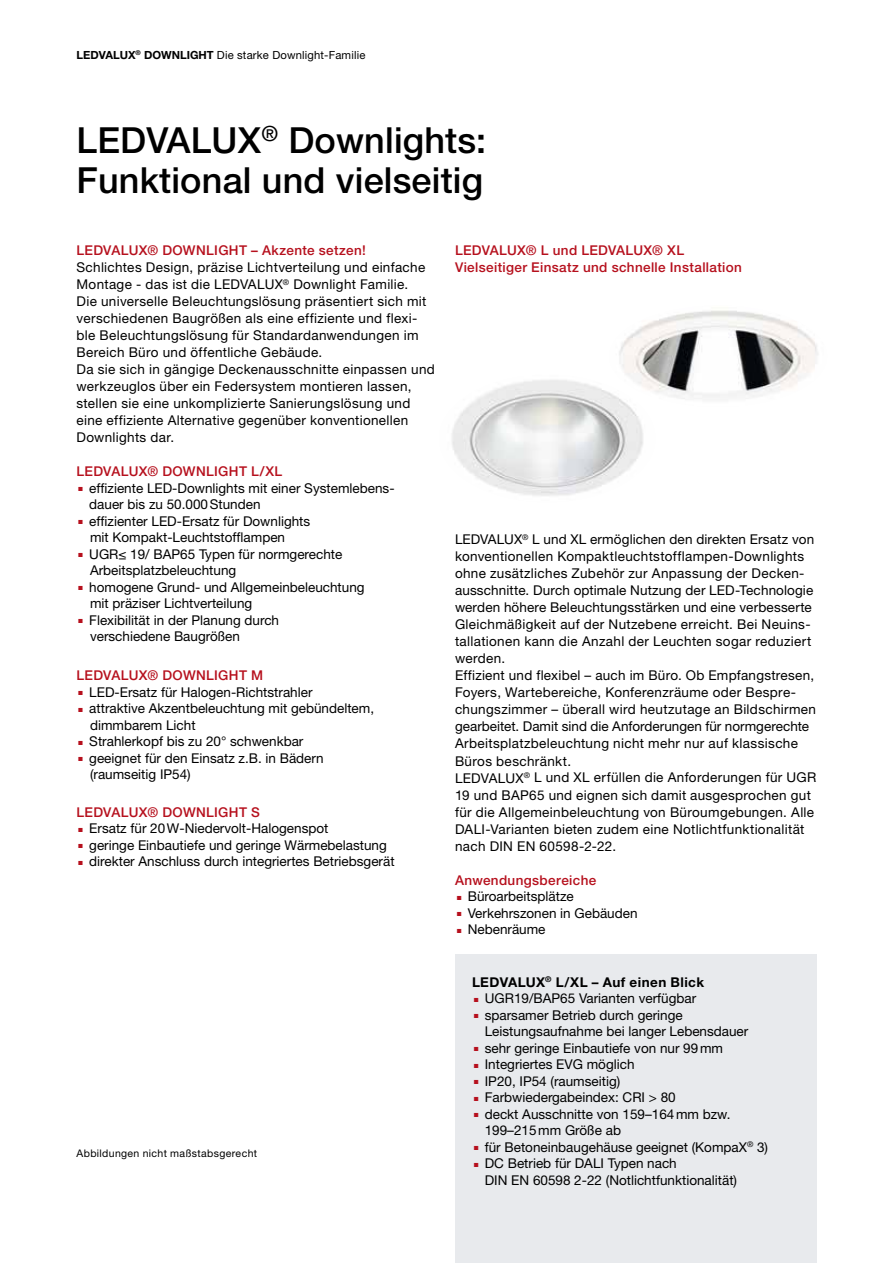
<style>
.page{position:relative;width:893px;height:1263px;background:#fff}
.page>*{position:absolute;margin:0;border:0;box-sizing:border-box;transform-origin:0 0}
.t1{font:500 36px/39.6px "Helvetica Neue LT Pro";letter-spacing:.005em;color:#000}
.t2{font:500 30px "Helvetica Neue LT Pro";color:#b6101d}
.t3{font:13.5px/17px "Helvetica Neue LT Pro";letter-spacing:.01em;color:#000}
.t4{font:500 13.5px/17px "Helvetica Neue LT Pro";letter-spacing:.025em;color:#b6101d}
.t5{font:700 13.5px "Helvetica Neue LT Pro";letter-spacing:.03em;color:#000}
.t6{font:11.25px "Helvetica Neue LT Pro";letter-spacing:.015em;color:#000}
.t7{font:10.5px "Helvetica Neue LT Pro";letter-spacing:.035em;color:#000}
.s1{font-weight:700}
</style>
<div class="page">
<div style="left:455px;top:955px;width:361px;height:308px;background:#e8eaed"></div>
<img style="left:619px;top:310px;width:199px;height:89px">
<img style="left:452px;top:374px;width:203px;height:122px">
<p class="t6" style="left:77px;top:48px;width:290px"><span class="s1">LEDVALUX</span><sup>®</sup> <span class="s1">DOWNLIGHT</span> Die starke Downlight-Familie</p>
<h1 class="t1" style="left:77px;top:120px;width:411px">LEDVALUX<sup>®</sup> Downlights:<br>Funktional und vielseitig</h1>
<p class="t4" style="left:77px;top:242px;width:291px">LEDVALUX® DOWNLIGHT – Akzente setzen!</p>
<p class="t3" style="left:77px;top:259px;width:360px">Schlichtes Design, präzise Lichtverteilung und einfache Montage - das ist die LEDVALUX<sup>®</sup> Downlight Familie.<br>Die universelle Beleuchtungslösung präsentiert sich mit verschiedenen Baugrößen als eine effiziente und flexi&shy;ble Beleuchtungslösung für Standardanwendungen im Bereich Büro und öffentliche Gebäude.<br>Da sie sich in gängige Deckenausschnitte einpassen und werkzeuglos über ein Federsystem montieren lassen, stellen sie eine unkomplizierte Sanierungslösung und eine effiziente Alternative gegenüber konventionellen Downlights dar.</p>
<p class="t4" style="left:77px;top:463px;width:207px">LEDVALUX® DOWNLIGHT L/XL</p>
<h2 class="t2" style="left:77px;top:463px;width:10px">.</h2>
<p class="t3" style="left:89px;top:480px;width:307px;line-height:16.5px">effiziente LED-Downlights mit einer Systemlebens&shy;dauer bis zu 50.000Stunden</p>
<h2 class="t2" style="left:77px;top:496px;width:10px">.</h2>
<p class="t3" style="left:89px;top:513px;width:222px;line-height:16.5px">effizienter LED-Ersatz für Downlights mit Kompakt-Leuchtstofflampen</p>
<h2 class="t2" style="left:77px;top:529px;width:10px">.</h2>
<p class="t3" style="left:89px;top:546px;width:255px;line-height:16.5px">UGR≤ 19/ BAP65 Typen für normgerechte<br>Arbeitsplatzbeleuchtung</p>
<h2 class="t2" style="left:77px;top:562px;width:10px">.</h2>
<p class="t3" style="left:89px;top:579px;width:277px;line-height:16.5px">homogene Grund- und Allgemeinbeleuchtung mit präziser Lichtverteilung</p>
<h2 class="t2" style="left:77px;top:595px;width:10px">.</h2>
<p class="t3" style="left:89px;top:612px;width:191px;line-height:16.5px">Flexibilität in der Planung durch verschiedene Baugrößen</p>
<p class="t4" style="left:77px;top:667px;width:188px">LEDVALUX® DOWNLIGHT M</p>
<h2 class="t2" style="left:77px;top:667px;width:10px">.</h2>
<p class="t3" style="left:89px;top:683px;width:225px">LED-Ersatz für Halogen-Richtstrahler</p>
<h2 class="t2" style="left:77px;top:683px;width:10px">.</h2>
<p class="t3" style="left:89px;top:700px;width:286px;line-height:16.5px">attraktive Akzentbeleuchtung mit gebündeltem, dimmbarem Licht</p>
<h2 class="t2" style="left:77px;top:716px;width:10px">.</h2>
<p class="t3" style="left:89px;top:733px;width:216px">Strahlerkopf bis zu 20° schwenkbar</p>
<h2 class="t2" style="left:77px;top:733px;width:10px">.</h2>
<p class="t3" style="left:89px;top:750px;width:236px;line-height:16.5px">geeignet für den Einsatz z.B. in Bädern (raumseitig IP54)</p>
<p class="t4" style="left:77px;top:803px;width:185px">LEDVALUX® DOWNLIGHT S</p>
<h2 class="t2" style="left:77px;top:803px;width:10px">.</h2>
<p class="t3" style="left:89px;top:819px;width:241px">Ersatz für 20W-Niedervolt-Halogenspot</p>
<h2 class="t2" style="left:77px;top:819px;width:10px">.</h2>
<p class="t3" style="left:89px;top:836px;width:299px">geringe Einbautiefe und geringe Wärmebelastung</p>
<h2 class="t2" style="left:77px;top:836px;width:10px">.</h2>
<p class="t3" style="left:89px;top:852px;width:307px">direkter Anschluss durch integriertes Betriebsgerät</p>
<p class="t7" style="left:77px;top:1147px;width:182px">Abbildungen nicht maßstabsgerecht</p>
<p class="t4" style="left:455px;top:242px;width:288px">LEDVALUX® L und LEDVALUX® XL<br>Vielseitiger Einsatz und schnelle Installation</p>
<p class="t3" style="left:455px;top:531px;width:363px">LEDVALUX<sup>®</sup> L und XL ermöglichen den direkten Ersatz von konventionellen Kompaktleuchtstofflampen-Downlights ohne zusätzliches Zubehör zur Anpassung der Decken&shy;ausschnitte. Durch optimale Nutzung der LED-Technologie werden höhere Beleuchtungsstärken und eine verbesserte Gleichmäßigkeit auf der Nutzebene erreicht. Bei Neuins&shy;tallationen kann die Anzahl der Leuchten sogar reduziert werden.<br>Effizient und flexibel – auch im Büro. Ob Empfangstresen, Foyers, Wartebereiche, Konferenzräume oder Bespre&shy;chungszimmer – überall wird heutzutage an Bildschirmen gearbeitet. Damit sind die Anforderungen für normgerechte Arbeitsplatzbeleuchtung nicht mehr nur auf klassische Büros beschränkt.<br>LEDVALUX<sup>®</sup> L und XL erfüllen die Anforderungen für UGR 19 und BAP65 und eignen sich damit ausgesprochen gut für die Allgemeinbeleuchtung von Büroumgebungen. Alle DALI-Varianten bieten zudem eine Notlichtfunktionalität nach DIN EN 60598-2-22.</p>
<p class="t4" style="left:455px;top:871px;width:143px">Anwendungsbereiche</p>
<h2 class="t2" style="left:455px;top:871px;width:10px">.</h2>
<p class="t3" style="left:468px;top:887px;width:107px">Büroarbeitsplätze</p>
<h2 class="t2" style="left:455px;top:887px;width:10px">.</h2>
<p class="t3" style="left:468px;top:904px;width:171px">Verkehrszonen in Gebäuden</p>
<h2 class="t2" style="left:455px;top:904px;width:10px">.</h2>
<p class="t3" style="left:468px;top:920px;width:79px">Nebenräume</p>
<p class="t5" style="left:472px;top:973px;width:234px">LEDVALUX<sup>®</sup> L/XL – Auf einen Blick</p>
<h2 class="t2" style="left:472px;top:973px;width:10px">.</h2>
<p class="t3" style="left:485px;top:990px;width:213px">UGR19/BAP65 Varianten verfügbar</p>
<h2 class="t2" style="left:472px;top:989px;width:10px">.</h2>
<p class="t3" style="left:485px;top:1006px;width:265px;line-height:16.5px">sparsamer Betrieb durch geringe<br>Leistungsaufnahme bei langer Lebensdauer</p>
<h2 class="t2" style="left:472px;top:1022px;width:10px">.</h2>
<p class="t3" style="left:485px;top:1039px;width:240px">sehr geringe Einbautiefe von nur 99mm</p>
<h2 class="t2" style="left:472px;top:1039px;width:10px">.</h2>
<p class="t3" style="left:485px;top:1056px;width:151px">Integriertes EVG möglich</p>
<h2 class="t2" style="left:472px;top:1055px;width:10px">.</h2>
<p class="t3" style="left:485px;top:1072px;width:137px">IP20, IP54 (raumseitig)</p>
<h2 class="t2" style="left:472px;top:1072px;width:10px">.</h2>
<p class="t3" style="left:485px;top:1089px;width:192px">Farbwiedergabeindex: CRI &gt; 80</p>
<h2 class="t2" style="left:472px;top:1088px;width:10px">.</h2>
<p class="t3" style="left:485px;top:1105px;width:247px;line-height:16.5px">deckt Ausschnitte von 159–164mm bzw.<br>199–215mm Größe ab</p>
<h2 class="t2" style="left:472px;top:1121px;width:10px">.</h2>
<p class="t3" style="left:485px;top:1138px;width:285px">für Betoneinbaugehäuse geeignet (KompaX<sup>®</sup> 3)</p>
<h2 class="t2" style="left:472px;top:1138px;width:10px">.</h2>
<p class="t3" style="left:485px;top:1155px;width:254px;line-height:16.5px">DC Betrieb für DALI Typen nach<br>DIN EN 60598 2-22 (Notlichtfunktionalität)</p>
</div>
